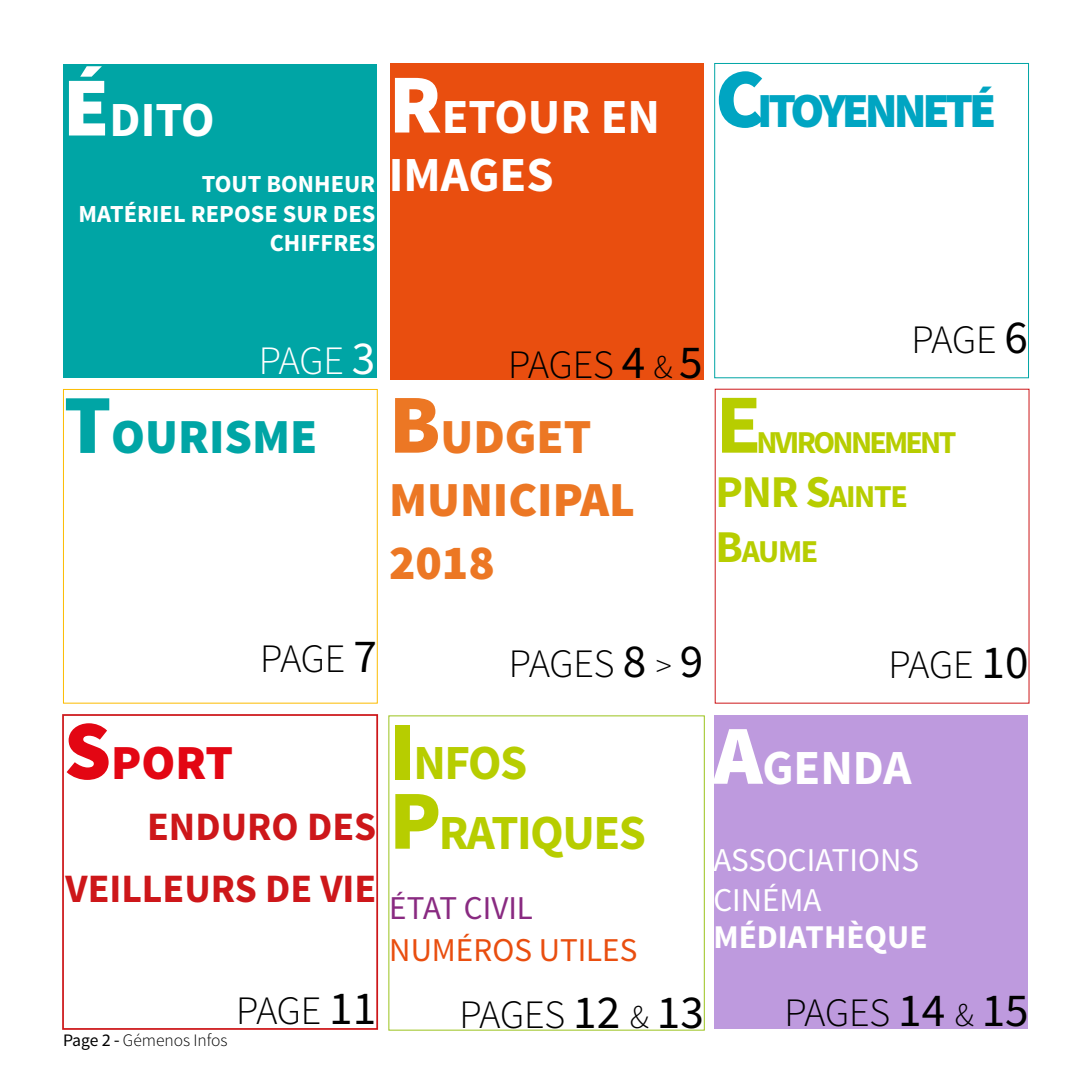
<style>
.page{position:relative;width:1092px;height:1092px;background:#fff}
.page>*{position:absolute;margin:0;border:0;box-sizing:border-box;transform-origin:0 0}
.t1{font:700 84px "Source Sans Pro";color:#b7cd00}
.t2{font:700 49px/58.8px "Source Sans Pro";color:#fff}
.t3{font:900 49px/63px "Source Sans Pro";color:#ec7724}
.t4{font:700 49px/69.3px "Source Sans Pro";letter-spacing:-.03em;color:#b7cd00}
.t5{font:900 49px "Source Sans Pro";letter-spacing:-.085em;color:#00a5c2}
.t6{font:900 49px "Source Sans Pro";color:#00a5a5}
.t7{font:900 49px "Source Sans Pro";color:#e30613}
.t8{font:300 40.25px "Source Sans Pro";letter-spacing:-.01em;color:#000}
.t9{font:700 40.25px/61.2px "Source Sans Pro";color:#cd171a;text-align:right}
.t10{font:300 40.25px "Source Sans Pro";color:#fff}
.t11{font:33.25px/39.9px "Source Sans Pro";color:#fff}
.t12{font:33.25px "Source Sans Pro";color:#e94e0f}
.t13{font:700 33.25px "Source Sans Pro";color:#fff}
.t14{font:33.25px "Source Sans Pro";color:#892a81}
.t15{font:700 31.85px/54.6px "Source Sans Pro";letter-spacing:-.085em;color:#b7cd00}
.t16{font:700 24.5px/29.4px "Source Sans Pro";color:#fff;text-align:right}
.t17{font:300 17.5px "Source Sans Pro";color:#000}
.s1{font-weight:900;font-size:84px}
.s2{font-size:84px}
.s3{font-weight:400;font-size:47.25px}
.s4{font-size:33.25px}
.s5{font-size:45.5px}
.s6{font-weight:400}
.s7{font-family:"Myriad Pro";font-weight:400}
</style>
<div class="page">
<div style="left:714px;top:63px;width:314px;height:315px;border:1px solid #00a5a5"></div>
<div style="left:390px;top:63px;width:314px;height:316px;background:#e94e0f"></div>
<div style="left:63px;top:64px;width:313px;height:314px;background:#00a5a5"></div>
<div style="left:713px;top:715px;width:314px;height:313px;background:#be9ade"></div>
<div style="left:63px;top:389px;width:314px;height:314px;border:1px solid #fcbc00"></div>
<div style="left:62px;top:714px;width:316px;height:315px;border:2px solid #cd171a"></div>
<p class="t2" style="left:63px;top:92px;width:153px"><span class="s1">É</span>DITO</p>
<p class="t16" style="left:79px;top:170px;width:298px">TOUT BONHEUR<br>MATÉRIEL REPOSE SUR DES<br>CHIFFRES</p>
<p class="t2" style="left:389px;top:89px;width:273px"><span class="s1">R</span>ETOUR EN<br>IMAGES</p>
<p class="t5" style="left:715px;top:79px;width:283px"><span class="s2">C</span>ITOYENNETÉ</p>
<p class="t10" style="left:259px;top:336px;width:118px">PAGE <span class="s3">3</span></p>
<p class="t6" style="left:64px;top:404px;width:255px"><span class="s2">T</span>OURISME</p>
<p class="t8" style="left:508px;top:340px;width:196px">PAGES <span class="s3">4</span> <span class="s4">&amp;</span> <span class="s3">5</span></p>
<p class="t3" style="left:389px;top:407px;width:247px"><span class="s2">B</span>UDGET<br>MUNICIPAL<br>2018</p>
<p class="t8" style="left:911px;top:315px;width:118px">PAGE <span class="s3">6</span></p>
<h1 class="t1" style="left:715px;top:371px;width:47px">E</h1>
<p class="t15" style="left:715px;top:416px;width:242px;text-indent:41px">NVIRONNEMENT<br><span class="s5">PNR S</span>AINTE<br><span class="s5">B</span>AUME</p>
<p class="t8" style="left:260px;top:634px;width:118px">PAGE <span class="s3">7</span></p>
<p class="t8" style="left:509px;top:639px;width:196px">PAGES <span class="s3">8</span> <span class="s4">&gt;</span> <span class="s3">9</span></p>
<p class="t8" style="left:888px;top:640px;width:142px">PAGE <span class="s3">10</span></p>
<p class="t7" style="left:64px;top:730px;width:171px"><span class="s2">S</span>PORT</p>
<p class="t9" style="left:66px;top:797px;width:312px">ENDURO DES<br>VEILLEURS DE VIE</p>
<p class="t17" style="left:63px;top:1029px;width:166px"><span class="s6">Page</span> <span class="s7">2 -</span> Gémenos Infos</p>
<p class="t8" style="left:236px;top:986px;width:142px">PAGE <span class="s3">11</span></p>
<p class="t4" style="left:389px;top:730px;width:258px"><span class="s1">I</span>NFOS<br><span class="s1">P</span>RATIQUES</p>
<p class="t14" style="left:389px;top:887px;width:145px">ÉTAT CIVIL</p>
<p class="t12" style="left:389px;top:929px;width:249px">NUMÉROS UTILES</p>
<p class="t8" style="left:459px;top:989px;width:246px">PAGES <span class="s3">12</span> <span class="s4">&amp;</span> <span class="s3">13</span></p>
<p class="t2" style="left:713px;top:739px;width:200px"><span class="s1">A</span>GENDA</p>
<p class="t11" style="left:713px;top:840px;width:207px">ASSOCIATIONS<br>CINÉMA</p>
<p class="t13" style="left:713px;top:915px;width:216px">MÉDIATHÈQUE</p>
<p class="t8" style="left:784px;top:988px;width:246px">PAGES <span class="s3">14</span> <span class="s4">&amp;</span> <span class="s3">15</span></p>
</div>
